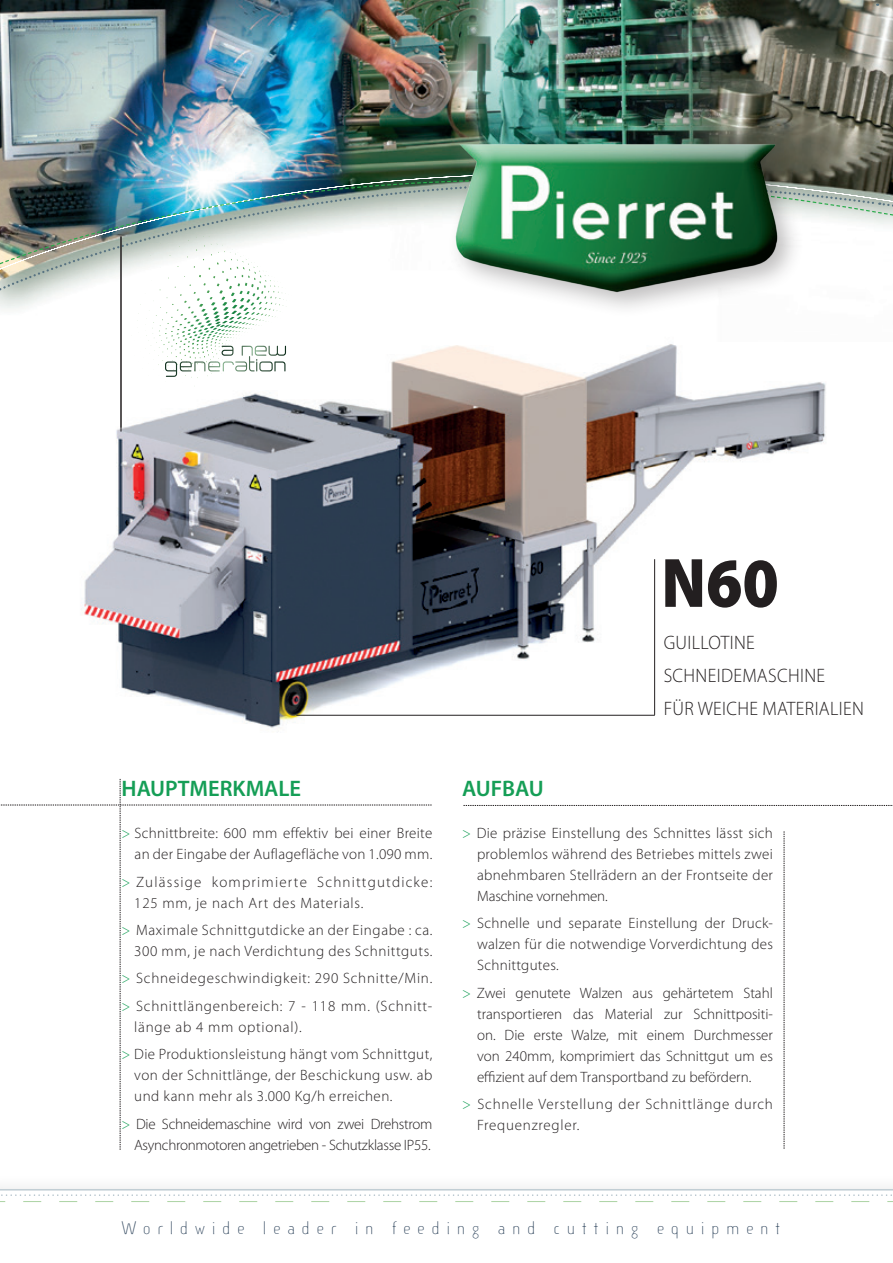
<style>
.page{position:relative;width:893px;height:1263px;background:#fff}
.page>*{position:absolute;margin:0;border:0;box-sizing:border-box;transform-origin:0 0}
.t1{font:900 70.5px "Myriad Pro";color:#231f20;scale:.9 1}
.t2{font:600 22.5px "Myriad Pro";color:#159e56}
.t3{font:300 19.5px/33px "Myriad Pro";letter-spacing:.02em;color:#231f20;scale:.95 1}
.t4{font:300 18px "Cineplex LT";letter-spacing:.365em;color:#263d55}
.t5{font:300 15px/21px "Myriad Pro";letter-spacing:.03em;color:#231f20;text-align:justify}
.t6{font:300 15px/27.3px "Myriad Pro";letter-spacing:.05em;color:#231f20}
.t7{font:300 15px/21px "Myriad Pro";letter-spacing:-.02em;color:#231f20;text-align:right}
.t8{font:300 15px/21px "Myriad Pro";letter-spacing:.08em;color:#231f20}
.s1{color:#159e56}
</style>
<div class="page">
<div style="left:0;top:1173px;width:893px;height:90px;background:#fbfbfb"></div>
<div style="left:0;top:1189px;width:893px;height:74px;background:#fff"></div>
<svg style="left:0;top:1194px;width:893px;height:8px"></svg>
<hr style="left:0;top:1189px;width:893px;height:1px;background:#a0b2bc">
<svg style="left:877px;top:0;width:16px;height:225px;background:#8d8e84"></svg>
<img style="left:0;top:0;width:877px;height:280px">
<div style="left:447px;top:135px;width:357px;height:184px;background:#231f20;opacity:.29"></div>
<img style="left:448px;top:135px;width:341px;height:140px">
<svg style="left:0;top:779px;width:432px;height:371px"></svg>
<svg style="left:463px;top:805px;width:430px;height:1px"></svg>
<svg style="left:784px;top:831px;width:1px;height:318px"></svg>
<img style="left:71px;top:275px;width:806px;height:453px">
<hr style="left:121px;top:236px;width:1px;height:192px;background:#231f20">
<hr style="left:296px;top:715px;width:359px;height:1px;background:#231f20">
<hr style="left:654px;top:559px;width:1px;height:156px;background:#231f20">
<svg style="left:131px;top:220px;width:164px;height:171px"></svg>
<h2 class="t2" style="left:122px;top:774px;width:181px">HAUPTMERKMALE</h2>
<p class="t5" style="left:122px;top:823px;width:312px;text-align:right"><span class="s1">&gt;</span> Schnittbreite: 600 mm effektiv bei einer Breite an der Eingabe der Auflagefläche von 1.090 mm.</p>
<p class="t8" style="left:134px;top:871px;width:300px;text-indent:-13px"><span class="s1">&gt;</span> Zulässige komprimierte Schnittgutdicke:<br>125 mm, je nach Art des Materials.</p>
<p class="t5" style="left:122px;top:919px;width:312px;text-align:right"><span class="s1">&gt;</span> Maximale Schnittgutdicke an der Eingabe : ca.<br>300 mm, je nach Verdichtung des Schnittguts.</p>
<p class="t6" style="left:122px;top:965px;width:312px"><span class="s1">&gt;</span> Schneidegeschwindigkeit: 290 Schnitte/Min. <span class="s1">&gt;</span> Schnittlängenbereich: 7 - 118 mm. (Schnitt-</p>
<p class="t5" style="left:122px;top:1013px;width:312px;line-height:27.3px;text-indent:13px">länge ab 4 mm optional).<br><span class="s1">&gt;</span> Die Produktionsleistung hängt vom Schnittgut,</p>
<p class="t5" style="left:134px;top:1064px;width:300px">von der Schnittlänge, der Beschickung usw. ab und kann mehr als 3.000 Kg/h erreichen.</p>
<p class="t7" style="left:122px;top:1113px;width:312px"><span class="s1">&gt;</span> Die Schneidemaschine wird von zwei Drehstrom<br>Asynchronmotoren angetrieben - Schutzklasse IP55.</p>
<h1 class="t1" style="left:661px;top:543px;width:132px">N60</h1>
<h3 class="t3" style="left:664px;top:625px;width:212px">GUILLOTINE<br>SCHNEIDEMASCHINE<br>FÜR WEICHE MATERIALIEN</h3>
<h2 class="t2" style="left:462px;top:774px;width:83px">AUFBAU</h2>
<p class="t5" style="left:477px;top:822px;width:297px;text-indent:-15px"><span class="s1">&gt;</span> Die präzise Einstellung des Schnittes lässt sich problemlos während des Betriebes mittels zwei abnehmbaren Stellrädern an der Frontseite der Maschine vornehmen.</p>
<p class="t5" style="left:477px;top:912px;width:297px;text-indent:-15px"><span class="s1">&gt;</span> Schnelle und separate Einstellung der Druck&shy;walzen für die notwendige Vorverdichtung des Schnittgutes.</p>
<p class="t5" style="left:477px;top:982px;width:297px;text-indent:-15px"><span class="s1">&gt;</span> Zwei genutete Walzen aus gehärtetem Stahl transportieren das Material zur Schnittpositi&shy;on. Die erste Walze, mit einem Durchmesser von 240mm, komprimiert das Schnittgut um es effizient auf dem Transportband zu befördern.</p>
<p class="t6" style="left:477px;top:1093px;width:297px;line-height:21px;text-indent:-15px"><span class="s1">&gt;</span> Schnelle Verstellung der Schnittlänge durch<br>Frequenzregler.</p>
<p class="t4" style="left:121px;top:1219px;width:661px">Worldwide leader in feeding and cutting equipment</p>
</div>
